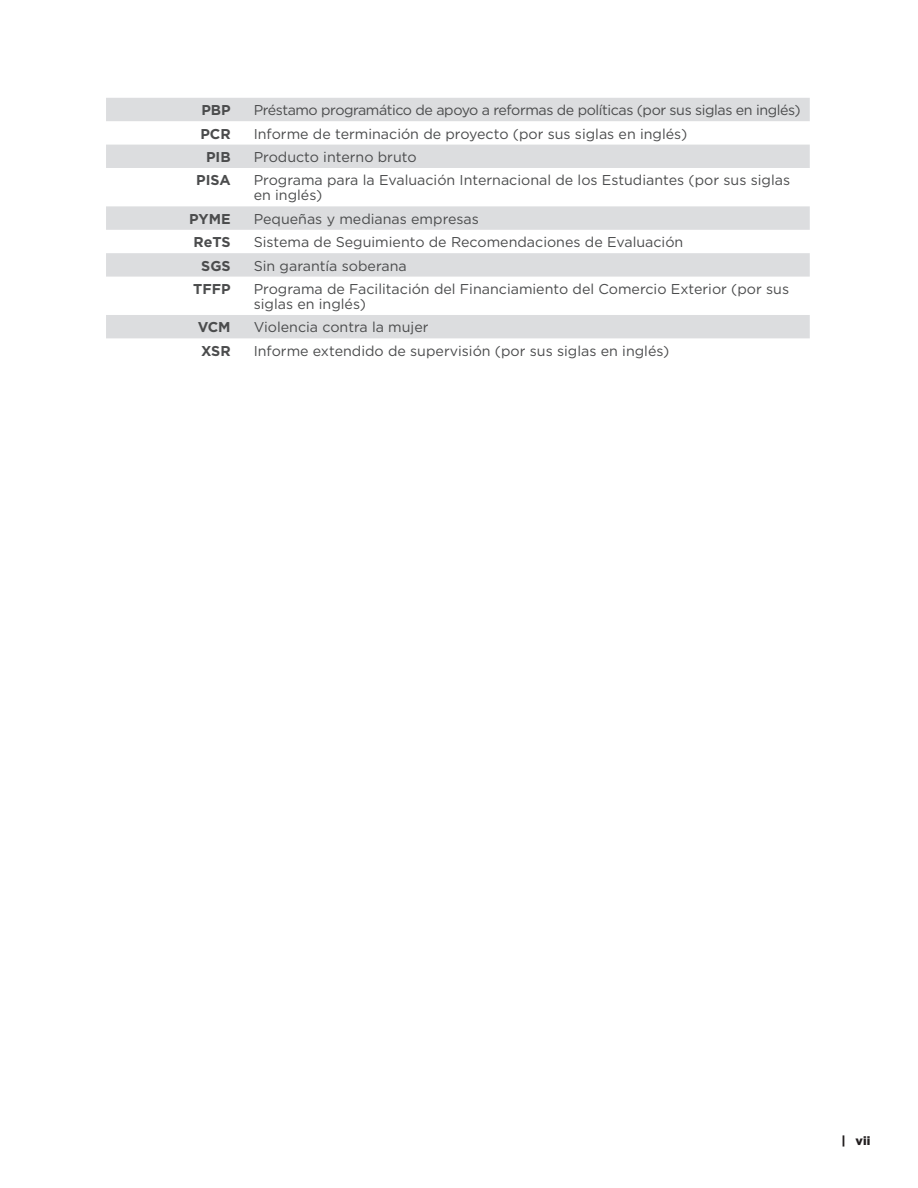
<style>
.page{position:relative;width:918px;height:1188px;background:#fff}
.page>*{position:absolute;margin:0;border:0;box-sizing:border-box;transform-origin:0 0}
.t1{font:14.25px/15px "Gotham";color:#4b4c4d}
.t2{font:14.25px "Gotham";letter-spacing:-.03em;color:#4b4c4d}
.t3{font:700 14.25px "Gotham";color:#4b4c4d}
.t4{font:900 12px "Gotham";color:#231f20}
</style>
<div class="page">
<svg style="left:106px;top:98px;width:704px;height:240px"></svg>
<p class="t3" style="left:201px;top:101px;width:31px">PBP</p>
<p class="t2" style="left:254px;top:101px;width:548px">Préstamo programático de apoyo a reformas de políticas (por sus siglas en inglés)</p>
<p class="t3" style="left:200px;top:124px;width:32px">PCR</p>
<p class="t1" style="left:254px;top:126px;width:435px">Informe de terminación de proyecto (por sus siglas en inglés)</p>
<p class="t3" style="left:206px;top:147px;width:26px">PIB</p>
<p class="t1" style="left:254px;top:149px;width:164px">Producto interno bruto</p>
<p class="t3" style="left:196px;top:171px;width:36px">PISA</p>
<p class="t1" style="left:254px;top:173px;width:538px">Programa para la Evaluación Internacional de los Estudiantes (por sus siglas en inglés)</p>
<p class="t3" style="left:189px;top:209px;width:43px">PYME</p>
<p class="t1" style="left:254px;top:211px;width:227px">Pequeñas y medianas empresas</p>
<p class="t3" style="left:194px;top:233px;width:39px">ReTS</p>
<p class="t1" style="left:254px;top:234px;width:431px">Sistema de Seguimiento de Recomendaciones de Evaluación</p>
<p class="t3" style="left:201px;top:256px;width:31px">SGS</p>
<p class="t1" style="left:254px;top:258px;width:155px">Sin garantía soberana</p>
<p class="t3" style="left:193px;top:279px;width:39px">TFFP</p>
<p class="t1" style="left:254px;top:281px;width:537px">Programa de Facilitación del Financiamiento del Comercio Exterior (por sus siglas en inglés)</p>
<p class="t3" style="left:198px;top:318px;width:34px">VCM</p>
<p class="t1" style="left:254px;top:320px;width:176px">Violencia contra la mujer</p>
<p class="t3" style="left:201px;top:341px;width:31px">XSR</p>
<p class="t1" style="left:254px;top:343px;width:417px">Informe extendido de supervisión (por sus siglas en inglés)</p>
<p class="t4" style="left:841px;top:1133px;width:30px">| vii</p>
</div>
